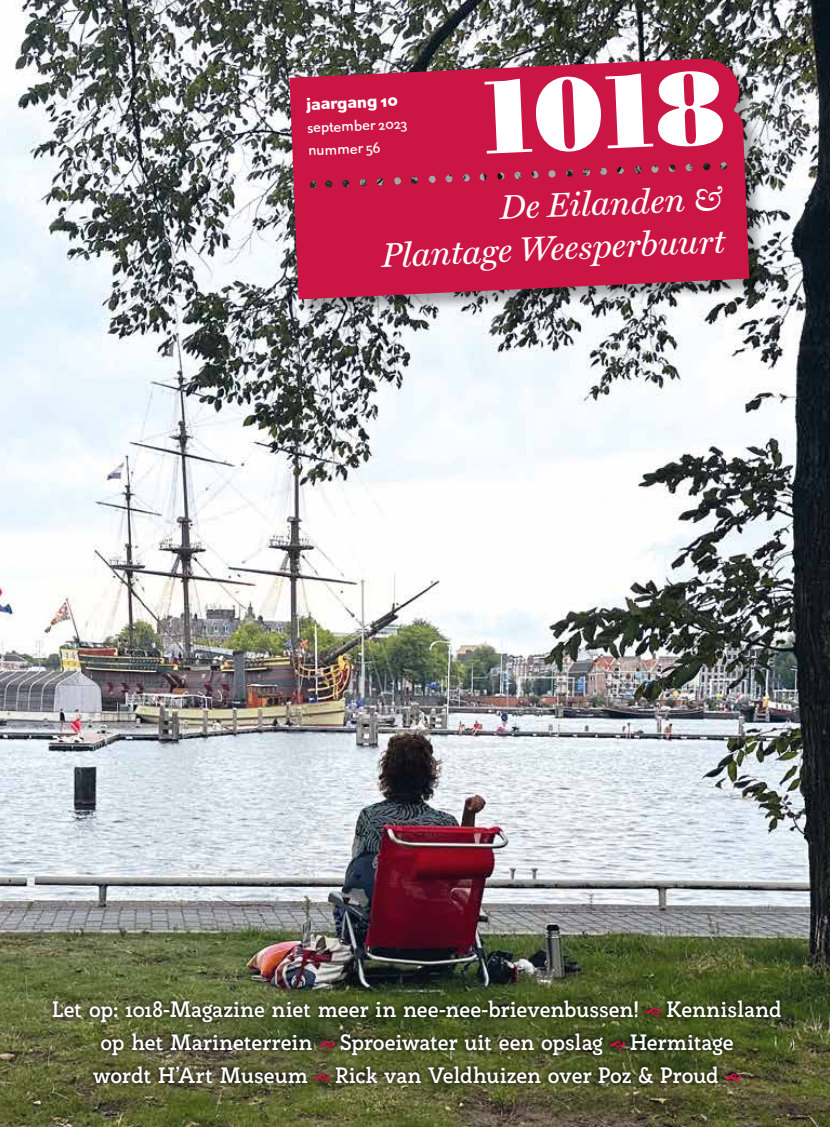
<style>
.page{position:relative;width:830px;height:1127px;background:#fff}
.page>*{position:absolute;margin:0;border:0;box-sizing:border-box;transform-origin:0 0}
.t1{font:103.65px "Bodoni Poster";color:#fff}
.t2{font:italic 34.2px/43px "Miller Text";color:#fff;text-align:right}
.t3{font:700 21.75px "Rogliano";letter-spacing:-.015em;color:#fff}
.t4{font:700 17.1px "DTL Nobel TOT";color:#fff}
.t5{font:14.25px/22.6px "DTL Nobel TOT";color:#fff}
</style>
<div class="page">
<img style="left:0;top:0;width:829px;height:1127px">
<div style="left:289px;top:59px;width:476px;height:257px;background:#000;opacity:.34"></div>
<svg style="left:289px;top:57px;width:460px;height:242px;background:#c1204a"></svg>
<svg style="left:47px;top:995px;width:738px;height:94px;background:#484f29"></svg>
<svg style="left:645px;top:1008px;width:16px;height:8px"></svg>
<svg style="left:319px;top:1041px;width:16px;height:8px"></svg>
<svg style="left:609px;top:1041px;width:16px;height:8px"></svg>
<svg style="left:314px;top:1074px;width:16px;height:8px"></svg>
<svg style="left:725px;top:1074px;width:15px;height:8px"></svg>
<h1 class="t1" style="left:469px;top:55px;width:253px;rotate:-3deg">1018</h1>
<h2 class="t2" style="left:379px;top:190px;width:345px;rotate:-2deg">De Eilanden &amp;<br>Plantage Weesperbuurt</h2>
<p class="t4" style="left:305px;top:91px;width:93px;rotate:-3deg">jaargang 10</p>
<p class="t5" style="left:306px;top:116px;width:102px;rotate:-3deg">september 2023 nummer 56</p>
<p class="t3" style="left:52px;top:994px;width:730px">Let op: 1018-Magazine niet meer in nee-nee-brievenbussen! Kennisland</p>
<p class="t3" style="left:100px;top:1027px;width:634px">op het Marineterrein Sproeiwater uit een opslag Hermitage</p>
<p class="t3" style="left:93px;top:1060px;width:627px">wordt H’Art Museum Rick van Veldhuizen over Poz &amp; Proud</p>
</div>
